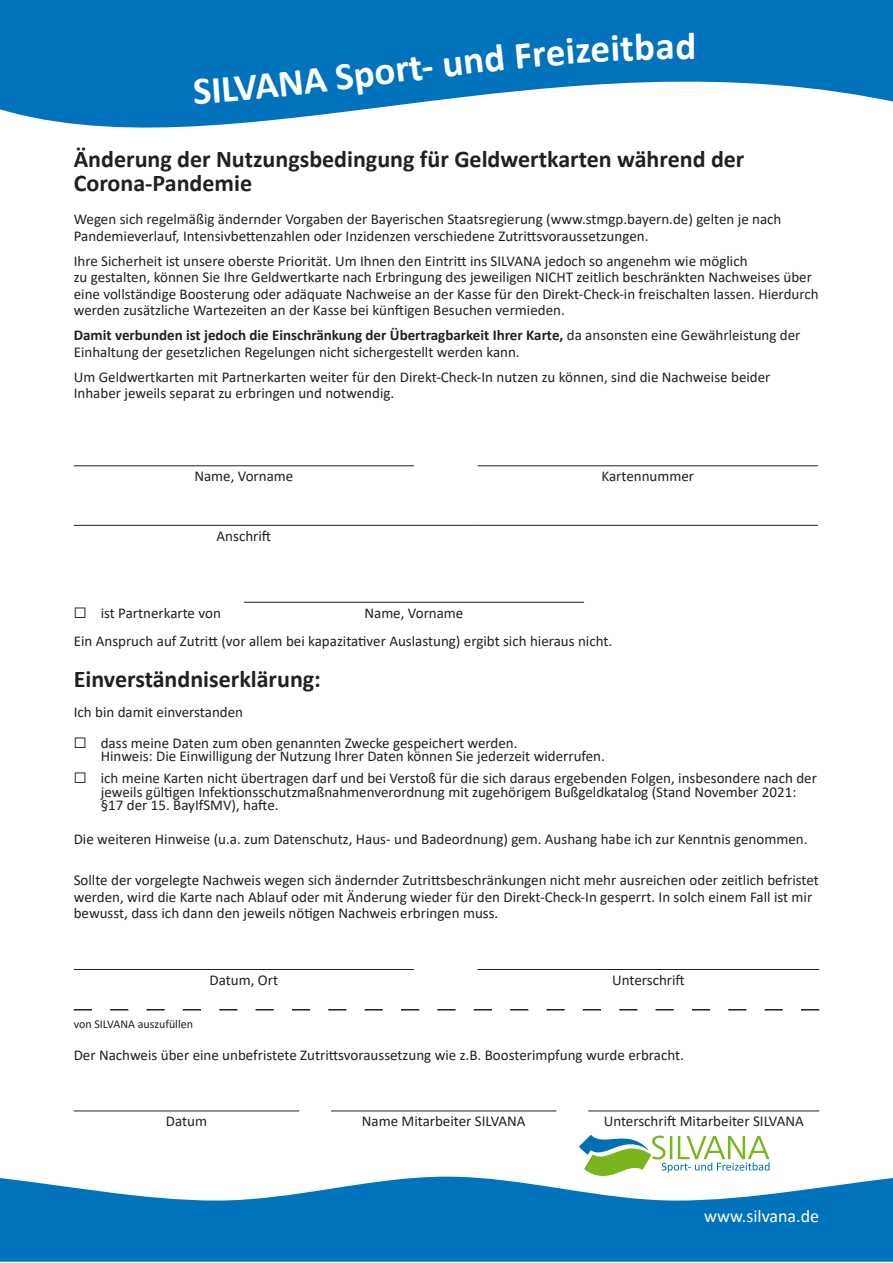
<style>
.page{position:relative;width:893px;height:1263px;background:#fff}
.page>*{position:absolute;margin:0;border:0;box-sizing:border-box;transform-origin:0 0}
.t1{font:700 39px "Calibri";color:#fff}
.Überschrift{font:700 24px/24px "Calibri";color:#231f20}
.t2{font:18px "Calibri";color:#fff}
.Text{font:15px/16.5px "Calibri";color:#231f20}
.Angabe{font:15px "Calibri";color:#231f20}
.Trenner{font:12px "Calibri";color:#231f20}
.s1{font-weight:700}
</style>
<div class="page">
<svg style="left:0;top:0;width:893px;height:128px;fill:#0073bc"></svg>
<svg style="left:0;top:1176px;width:893px;height:86px;fill:#0073bc"></svg>
<svg style="left:579px;top:1134px;width:190px;height:42px"></svg>
<svg style="left:74px;top:1009px;width:745px;height:1px"></svg>
<hr style="left:74px;top:465px;width:340px;height:1px;background:#231f20">
<hr style="left:478px;top:465px;width:340px;height:1px;background:#231f20">
<hr style="left:74px;top:525px;width:340px;height:1px;background:#231f20">
<hr style="left:414px;top:525px;width:64px;height:1px;background:#231f20">
<hr style="left:478px;top:525px;width:340px;height:1px;background:#231f20">
<hr style="left:244px;top:602px;width:340px;height:1px;background:#231f20">
<hr style="left:74px;top:969px;width:340px;height:1px;background:#231f20">
<hr style="left:478px;top:969px;width:341px;height:1px;background:#231f20">
<hr style="left:74px;top:1110px;width:225px;height:1px;background:#231f20">
<hr style="left:331px;top:1110px;width:225px;height:1px;background:#231f20">
<hr style="left:588px;top:1110px;width:231px;height:1px;background:#231f20">
<div style="left:194px;top:70px;width:108px;height:34px;background:#0073bc"></div>
<div style="left:465px;top:33px;width:208px;height:41px;background:#0073bc"></div>
<h1 class="t1" style="left:300px;top:54px;width:162px;rotate:-7deg">A Sport- u</h1>
<h1 class="t1" style="left:675px;top:19px;width:23px">d</h1>
<p class="Überschrift" style="left:74px;top:147px;width:672px">Änderung der Nutzungsbedingung für Geldwertkarten während der<br>Corona-Pandemie</p>
<p class="Text" style="left:74px;top:211px;width:709px">Wegen sich regelmäßig ändernder Vorgaben der Bayerischen Staatsregierung (www.stmgp.bayern.de) gelten je nach<br>Pandemieverlauf, Intensivbettenzahlen oder Inzidenzen verschiedene Zutrittsvoraussetzungen.</p>
<p class="Text" style="left:74px;top:252px;width:746px">Ihre Sicherheit ist unsere oberste Priorität. Um Ihnen den Eintritt ins SILVANA jedoch so angenehm wie möglich<br>zu gestalten, können Sie Ihre Geldwertkarte nach Erbringung des jeweiligen NICHT zeitlich beschränkten Nachweises über eine vollständige Boosterung oder adäquate Nachweise an der Kasse für den Direkt-Check-in freischalten lassen. Hierdurch werden zusätzliche Wartezeiten an der Kasse bei künftigen Besuchen vermieden.</p>
<p class="Text" style="left:74px;top:327px;width:728px"><span class="s1">Damit verbunden ist jedoch die Einschränkung der Übertragbarkeit Ihrer Karte,</span> da ansonsten eine Gewährleistung der<br>Einhaltung der gesetzlichen Regelungen nicht sichergestellt werden kann.</p>
<p class="Text" style="left:74px;top:368px;width:698px">Um Geldwertkarten mit Partnerkarten weiter für den Direkt-Check-In nutzen zu können, sind die Nachweise beider<br>Inhaber jeweils separat zu erbringen und notwendig.</p>
<p class="Angabe" style="left:194px;top:466px;width:100px">Name, Vorname</p>
<p class="Angabe" style="left:601px;top:466px;width:94px">Kartennummer</p>
<p class="Angabe" style="left:217px;top:525px;width:56px">Anschrift</p>
<p class="Text" style="left:74px;top:604px;width:149px">☐ ist Partnerkarte von</p>
<p class="Angabe" style="left:364px;top:602px;width:100px">Name, Vorname</p>
<p class="Text" style="left:74px;top:632px;width:540px">Ein Anspruch auf Zutritt (vor allem bei kapazitativer Auslastung) ergibt sich hieraus nicht.</p>
<p class="Überschrift" style="left:74px;top:666px;width:249px">Einverständniserklärung:</p>
<p class="Text" style="left:74px;top:703px;width:171px">Ich bin damit einverstanden</p>
<p class="Text" style="left:101px;top:735px;width:506px;line-height:13.5px;text-indent:-27px">☐ dass meine Daten zum oben genannten Zwecke gespeichert werden.<br>Hinweis: Die Einwilligung der Nutzung Ihrer Daten können Sie jederzeit widerrufen.</p>
<p class="Text" style="left:101px;top:771px;width:718px;line-height:13.5px;text-indent:-27px">☐ ich meine Karten nicht übertragen darf und bei Verstoß für die sich daraus ergebenden Folgen, insbesondere nach der jeweils gültigen Infektionsschutzmaßnahmenverordnung mit zugehörigem Bußgeldkatalog (Stand November 2021: §17 der 15. BayIfSMV), hafte.</p>
<p class="Text" style="left:74px;top:830px;width:735px">Die weiteren Hinweise (u.a. zum Datenschutz, Haus- und Badeordnung) gem. Aushang habe ich zur Kenntnis genommen.</p>
<p class="Text" style="left:74px;top:871px;width:747px">Sollte der vorgelegte Nachweis wegen sich ändernder Zutrittsbeschränkungen nicht mehr ausreichen oder zeitlich befristet werden, wird die Karte nach Ablauf oder mit Änderung wieder für den Direkt-Check-In gesperrt. In solch einem Fall ist mir bewusst, dass ich dann den jeweils nötigen Nachweis erbringen muss.</p>
<p class="Angabe" style="left:210px;top:969px;width:70px">Datum, Ort</p>
<p class="Angabe" style="left:612px;top:969px;width:74px">Unterschrift</p>
<p class="Trenner" style="left:74px;top:1015px;width:121px">von SILVANA auszufüllen</p>
<p class="Text" style="left:74px;top:1046px;width:612px">Der Nachweis über eine unbefristete Zutrittsvoraussetzung wie z.B. Boosterimpfung wurde erbracht.</p>
<p class="Angabe" style="left:166px;top:1111px;width:43px">Datum</p>
<p class="Angabe" style="left:362px;top:1111px;width:165px">Name Mitarbeiter SILVANA</p>
<p class="Angabe" style="left:604px;top:1111px;width:202px">Unterschrift Mitarbeiter SILVANA</p>
<p class="t2" style="left:704px;top:1204px;width:116px">www.silvana.de</p>
</div>
